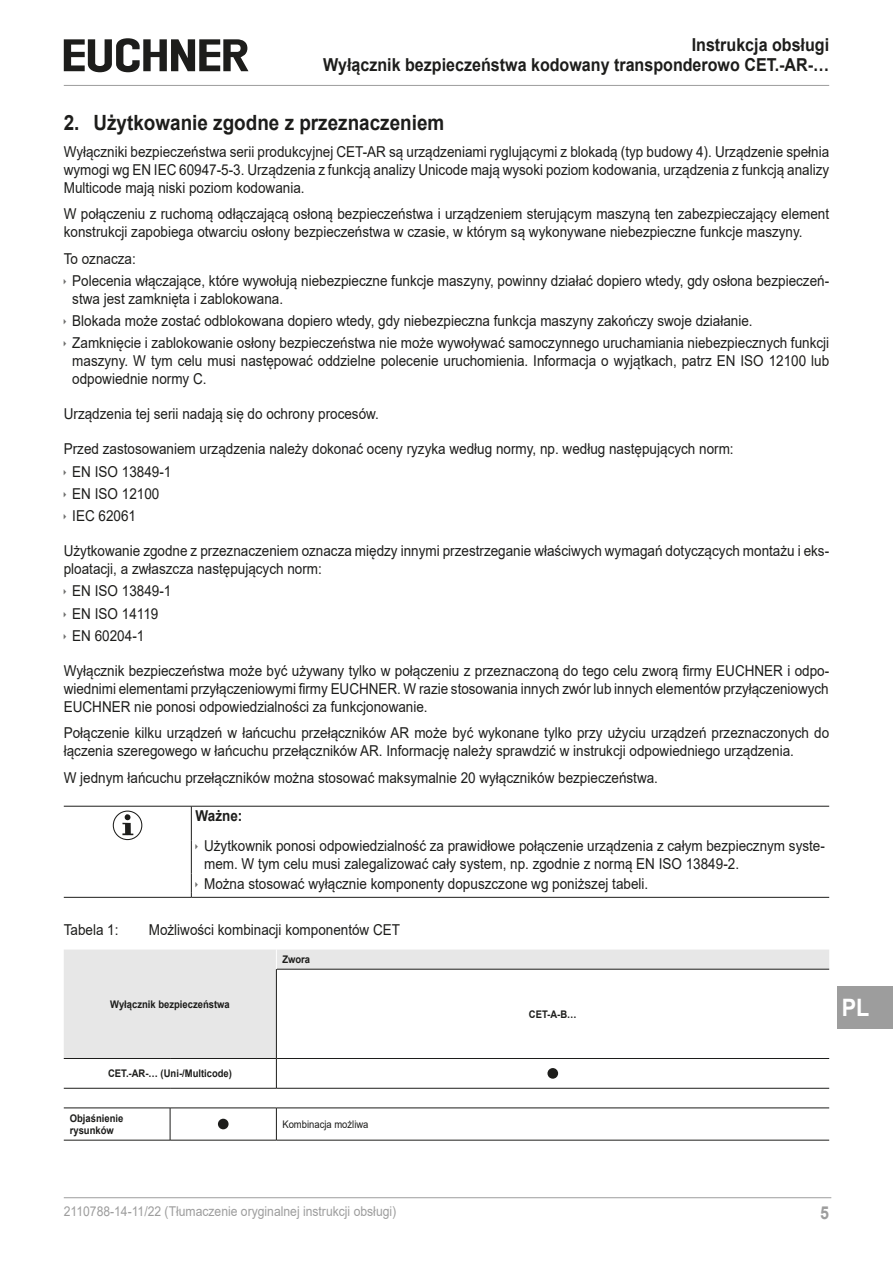
<style>
.page{position:relative;width:893px;height:1263px;background:#fff}
.page>*{position:absolute;margin:0;border:0;box-sizing:border-box;transform-origin:0 0}
.t1{font:700 24px "Arial";color:#fff;scale:.9 1}
.t2{font:700 21px "Arial";color:#1d1d1b;scale:.9 1}
.t3{font:700 17.85px/20.1px "Arial";color:#1d1d1b;text-align:right;scale:.9 1}
.t4{font:700 17.85px "Arial";color:#9d9d9d;scale:.9 1}
.t5{font:15px/18px "Arial";color:#1d1d1b;scale:.9 1}
.t6{font:700 15px "Arial";color:#1d1d1b;scale:.9 1}
.t7{font:13.5px "Arial";color:#9d9d9d;scale:.9 1}
.t8{font:700 10.5px/12.6px "Arial";color:#1d1d1b;scale:.9 1}
.t9{font:10.5px "Arial";color:#1d1d1b;scale:.9 1}
</style>
<div class="page">
<hr style="left:64px;top:85px;width:765px;height:1px;background:#9d9d9d">
<hr style="left:64px;top:1197px;width:767px;height:1px;background:#9d9d9d">
<svg style="left:64px;top:38px;width:184px;height:34px"></svg>
<div style="left:838px;top:986px;width:55px;height:43px;background:#9d9d9d"></div>
<hr style="left:64px;top:806px;width:127px;height:1px;background:#1d1d1b">
<hr style="left:191px;top:806px;width:638px;height:1px;background:#1d1d1b">
<hr style="left:191px;top:806px;width:1px;height:34px;background:#1d1d1b">
<hr style="left:191px;top:840px;width:1px;height:33px;background:#1d1d1b">
<hr style="left:64px;top:897px;width:127px;height:1px;background:#1d1d1b">
<hr style="left:191px;top:897px;width:638px;height:1px;background:#1d1d1b">
<svg style="left:113px;top:810px;width:29px;height:30px"></svg>
<svg style="left:122px;top:814px;width:11px;height:21px"></svg>
<svg style="left:64px;top:949px;width:765px;height:109px"></svg>
<hr style="left:276px;top:969px;width:553px;height:1px;background:#1d1d1b">
<hr style="left:64px;top:1088px;width:106px;height:1px;background:#1d1d1b">
<hr style="left:170px;top:1088px;width:106px;height:1px;background:#1d1d1b">
<hr style="left:276px;top:1088px;width:553px;height:1px;background:#1d1d1b">
<hr style="left:170px;top:1108px;width:106px;height:1px;background:#1d1d1b">
<hr style="left:276px;top:1108px;width:553px;height:1px;background:#1d1d1b">
<hr style="left:64px;top:1058px;width:106px;height:1px;background:#1d1d1b">
<hr style="left:170px;top:1058px;width:106px;height:1px;background:#1d1d1b">
<hr style="left:276px;top:1058px;width:553px;height:1px;background:#1d1d1b">
<hr style="left:276px;top:1108px;width:1px;height:32px;background:#1d1d1b">
<hr style="left:64px;top:1108px;width:106px;height:1px;background:#1d1d1b">
<hr style="left:170px;top:1108px;width:1px;height:32px;background:#1d1d1b">
<svg style="left:276px;top:1059px;width:1px;height:29px"></svg>
<hr style="left:64px;top:1140px;width:106px;height:1px;background:#1d1d1b">
<hr style="left:170px;top:1140px;width:106px;height:1px;background:#1d1d1b">
<hr style="left:276px;top:1140px;width:553px;height:1px;background:#1d1d1b">
<svg style="left:276px;top:949px;width:1px;height:20px"></svg>
<hr style="left:276px;top:969px;width:1px;height:89px;background:#1d1d1b">
<div style="left:547px;top:1068px;width:11px;height:11px;background:#1d1d1b;border-radius:50%"></div>
<div style="left:218px;top:1119px;width:11px;height:10px;background:#1d1d1b;border-radius:50%"></div>
<svg style="left:191px;top:873px;width:7px;height:24px"></svg>
<p class="t3" style="left:323px;top:35px;width:564px">Instrukcja obsługi<br>Wyłącznik bezpieczeństwa kodowany transponderowo CET.-AR-…</p>
<h2 class="t2" style="left:64px;top:108px;width:424px">2. Użytkowanie zgodne z przeznaczeniem</h2>
<p class="t5" style="left:64px;top:142px;width:852px;text-align:justify">Wyłączniki bezpieczeństwa serii produkcyjnej CET‑AR są urządzeniami ryglującymi z blokadą (typ budowy 4). Urządzenie spełnia wymogi wg EN IEC 60947‑5‑3. Urządzenia z funkcją analizy Unicode mają wysoki poziom kodowania, urządzenia z funkcją analizy Multicode mają niski poziom kodowania.</p>
<p class="t5" style="left:64px;top:205px;width:852px">W połączeniu z ruchomą odłączającą osłoną bezpieczeństwa i urządzeniem sterującym maszyną ten zabezpieczający element konstrukcji zapobiega otwarciu osłony bezpieczeństwa w czasie, w którym są wykonywane niebezpieczne funkcje maszyny.</p>
<p class="t5" style="left:72px;top:247px;width:842px;line-height:22.2px;text-indent:-9px">To oznacza:<br>Polecenia włączające, które wywołują niebezpieczne funkcje maszyny, powinny działać dopiero wtedy, gdy osłona bezpieczeń-</p>
<p class="t5" style="left:72px;top:287px;width:842px;line-height:22.2px">stwa jest zamknięta i zablokowana.<br>Blokada może zostać odblokowana dopiero wtedy, gdy niebezpieczna funkcja maszyny zakończy swoje działanie.<br>Zamknięcie i zablokowanie osłony bezpieczeństwa nie może wywoływać samoczynnego uruchamiania niebezpiecznych funkcji</p>
<p class="t5" style="left:72px;top:352px;width:842px">maszyny. W tym celu musi następować oddzielne polecenie uruchomienia. Informacja o wyjątkach, patrz EN ISO 12100 lub odpowiednie normy C.</p>
<p class="t5" style="left:64px;top:405px;width:352px">Urządzenia tej serii nadają się do ochrony procesów.</p>
<p class="t5" style="left:72px;top:438px;width:736px;line-height:22.2px;text-indent:-9px">Przed zastosowaniem urządzenia należy dokonać oceny ryzyka według normy, np. według następujących norm:<br>EN ISO 13849‑1<br>EN ISO 12100<br>IEC 62061</p>
<p class="t5" style="left:64px;top:542px;width:852px">Użytkowanie zgodne z przeznaczeniem oznacza między innymi przestrzeganie właściwych wymagań dotyczących montażu i eks&shy;ploatacji, a zwłaszcza następujących norm:</p>
<p class="t5" style="left:72px;top:580px;width:112px;line-height:22.2px">EN ISO 13849‑1<br>EN ISO 14119<br>EN 60204‑1</p>
<p class="t5" style="left:64px;top:661px;width:852px;text-align:justify">Wyłącznik bezpieczeństwa może być używany tylko w połączeniu z przeznaczoną do tego celu zworą firmy EUCHNER i odpo&shy;wiednimi elementami przyłączeniowymi firmy EUCHNER. W razie stosowania innych zwór lub innych elementów przyłączeniowych EUCHNER nie ponosi odpowiedzialności za funkcjonowanie.</p>
<p class="t5" style="left:64px;top:724px;width:852px">Połączenie kilku urządzeń w łańcuchu przełączników AR może być wykonane tylko przy użyciu urządzeń przeznaczonych do łączenia szeregowego w łańcuchu przełączników AR. Informację należy sprawdzić w instrukcji odpowiedniego urządzenia.</p>
<p class="t5" style="left:64px;top:768px;width:662px">W jednym łańcuchu przełączników można stosować maksymalnie 20 wyłączników bezpieczeństwa.</p>
<p class="t6" style="left:196px;top:805px;width:53px">Ważne:</p>
<p class="t5" style="left:204px;top:837px;width:691px">Użytkownik ponosi odpowiedzialność za prawidłowe połączenie urządzenia z całym bezpiecznym syste&shy;mem. W tym celu musi zalegalizować cały system, np. zgodnie z normą EN ISO 13849-2.</p>
<p class="t5" style="left:204px;top:874px;width:495px">Można stosować wyłącznie komponenty dopuszczone wg poniższej tabeli.</p>
<p class="t5" style="left:64px;top:921px;width:62px">Tabela 1:</p>
<p class="t5" style="left:149px;top:921px;width:281px">Możliwości kombinacji komponentów CET</p>
<p class="t8" style="left:110px;top:998px;width:134px">Wyłącznik bezpieczeństwa</p>
<p class="t8" style="left:282px;top:953px;width:32px">Zwora</p>
<p class="t8" style="left:529px;top:1008px;width:55px">CET‑A‑B…</p>
<h1 class="t1" style="left:842px;top:991px;width:32px">PL</h1>
<p class="t8" style="left:108px;top:1067px;width:139px">CET.-AR-… (Uni-/Multicode)</p>
<p class="t8" style="left:70px;top:1112px;width:61px">Objaśnienie rysunków</p>
<p class="t9" style="left:282px;top:1117px;width:97px">Kombinacja możliwa</p>
<p class="t7" style="left:64px;top:1202px;width:371px">2110788-14-11/22 (Tłumaczenie oryginalnej instrukcji obsługi)</p>
<p class="t4" style="left:820px;top:1200px;width:11px">5</p>
</div>
